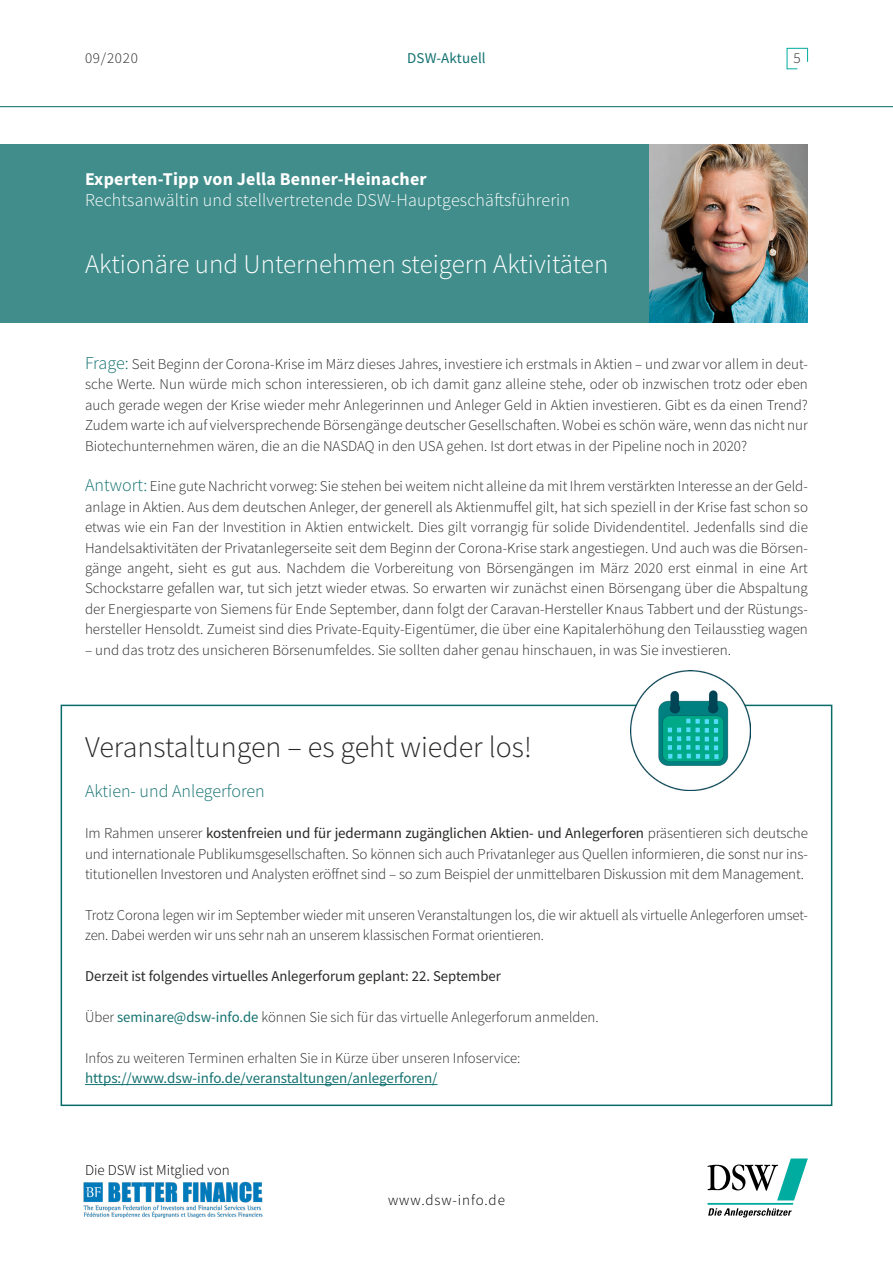
<style>
.page{position:relative;width:893px;height:1263px;background:#fff}
.page>*{position:absolute;margin:0;border:0;box-sizing:border-box;transform-origin:0 0}
.HAUPT{font:300 30px "Source Sans Pro";color:#282827}
.Fließtext_DSW_Newsle{font:300 27px "Source Sans Pro";color:#fff}
.Fließtext_DSW_Newsle-2{font:300 18px/20.4px "Source Sans Pro";letter-spacing:.01em;color:#fff}
.Fließtext_DSW_Newsle-3{font:300 18px "Source Sans Pro";color:#137270}
.Fließtext_DSW_Newsle-4{font:300 15px/20.4px "Source Sans Pro";letter-spacing:-.01em;color:#282827;text-align:justify}
.Fließtext_DSW_Newsle-5{font:15px "Source Sans Pro";color:#137270}
.Fließtext_DSW_Newsle-6{font:15px "Source Sans Pro";color:#282827}
.t1{font:300 15px "Source Sans Pro";color:#000}
.t2{font:300 15px "Source Sans Pro";letter-spacing:.06em;color:#000}
.s1{font-weight:700}
.s2{font-size:18px;color:#137270}
.s3{font-weight:400}
.s4{font-weight:400;color:#137270}
</style>
<div class="page">
<svg style="left:707px;top:1158px;width:101px;height:59px"></svg>
<svg style="left:786px;top:48px;width:22px;height:22px"></svg>
<hr style="left:0;top:106px;width:893px;height:1px;background:#076b69">
<img style="left:83px;top:1182px;width:180px;height:36px">
<div style="left:0;top:145px;width:808px;height:178px;background:#408d8b"></div>
<img style="left:650px;top:145px;width:158px;height:178px">
<div style="left:61px;top:705px;width:771px;height:401px;border:2px solid #076b69"></div>
<img style="left:630px;top:670px;width:120px;height:120px">
<hr style="left:85px;top:1084px;width:353px;height:1px;background:#137270">
<p class="Fließtext_DSW_Newsle-4" style="left:85px;top:48px;width:54px">09/2020</p>
<p class="Fließtext_DSW_Newsle-5" style="left:407px;top:48px;width:80px">DSW-Aktuell</p>
<p class="Fließtext_DSW_Newsle-2" style="left:85px;top:169px;width:487px"><span class="s1">Experten-Tipp von Jella Benner-Heinacher<br></span>Rechtsanwältin und stellvertretende DSW-Hauptgeschäftsführerin</p>
<p class="Fließtext_DSW_Newsle" style="left:85px;top:248px;width:525px">Aktionäre und Unternehmen steigern Aktivitäten</p>
<p class="Fließtext_DSW_Newsle-4" style="left:794px;top:48px;width:9px">5</p>
<p class="Fließtext_DSW_Newsle-4" style="left:85px;top:354px;width:724px"><span class="s2">Frage:</span> Seit Beginn der Corona-Krise im März dieses Jahres, investiere ich erstmals in Aktien – und zwar vor allem in deut&shy;sche Werte. Nun würde mich schon interessieren, ob ich damit ganz alleine stehe, oder ob inzwischen trotz oder eben auch gerade wegen der Krise wieder mehr Anlegerinnen und Anleger Geld in Aktien investieren. Gibt es da einen Trend?<br>Zudem warte ich auf vielversprechende Börsengänge deutscher Gesellschaften. Wobei es schön wäre, wenn das nicht nur Biotechunternehmen wären, die an die NASDAQ in den USA gehen. Ist dort etwas in der Pipeline noch in 2020?</p>
<p class="Fließtext_DSW_Newsle-4" style="left:85px;top:476px;width:724px"><span class="s2">Antwort:</span> Eine gute Nachricht vorweg: Sie stehen bei weitem nicht alleine da mit Ihrem verstärkten Interesse an der Geld&shy;anlage in Aktien. Aus dem deutschen Anleger, der generell als Aktienmuffel gilt, hat sich speziell in der Krise fast schon so etwas wie ein Fan der Investition in Aktien entwickelt. Dies gilt vorrangig für solide Dividendentitel. Jedenfalls sind die Handelsaktivitäten der Privatanlegerseite seit dem Beginn der Corona-Krise stark angestiegen. Und auch was die Börsen&shy;gänge angeht, sieht es gut aus. Nachdem die Vorbereitung von Börsengängen im März 2020 erst einmal in eine Art Schockstarre gefallen war, tut sich jetzt wieder etwas. So erwarten wir zunächst einen Börsengang über die Abspaltung der Energiesparte von Siemens für Ende September, dann folgt der Caravan-Hersteller Knaus Tabbert und der Rüstungs&shy;hersteller Hensoldt. Zumeist sind dies Private-Equity-Eigentümer, die über eine Kapitalerhöhung den Teilausstieg wagen</p>
<p class="Fließtext_DSW_Newsle-4" style="left:85px;top:639px;width:647px">– und das trotz des unsicheren Börsenumfeldes. Sie sollten daher genau hinschauen, in was Sie investieren.</p>
<p class="HAUPT" style="left:85px;top:728px;width:448px">Veranstaltungen – es geht wieder los!</p>
<p class="Fließtext_DSW_Newsle-3" style="left:85px;top:780px;width:181px">Aktien- und Anlegerforen</p>
<p class="Fließtext_DSW_Newsle-4" style="left:85px;top:823px;width:724px">Im Rahmen unserer <span class="s3">kostenfreien und für jedermann zugänglichen Aktien- und Anlegerforen</span> präsentieren sich deutsche und internationale Publikumsgesellschaften. So können sich auch Privatanleger aus Quellen informieren, die sonst nur ins&shy;titutionellen Investoren und Analysten eröffnet sind – so zum Beispiel der unmittelbaren Diskussion mit dem Management.</p>
<p class="Fließtext_DSW_Newsle-4" style="left:85px;top:905px;width:724px">Trotz Corona legen wir im September wieder mit unseren Veranstaltungen los, die wir aktuell als virtuelle Anlegerforen umset&shy;zen. Dabei werden wir uns sehr nah an unserem klassischen Format orientieren.</p>
<p class="Fließtext_DSW_Newsle-6" style="left:85px;top:966px;width:417px">Derzeit ist folgendes virtuelles Anlegerforum geplant: 22. September</p>
<p class="Fließtext_DSW_Newsle-4" style="left:85px;top:1007px;width:515px">Über <span class="s4">seminare@dsw-info.de</span> können Sie sich für das virtuelle Anlegerforum anmelden.</p>
<p class="Fließtext_DSW_Newsle-4" style="left:85px;top:1047px;width:437px">Infos zu weiteren Terminen erhalten Sie in Kürze über unseren Infoservice:</p>
<p class="Fließtext_DSW_Newsle-5" style="left:85px;top:1068px;width:354px">https://www.dsw-info.de/veranstaltungen/anlegerforen/</p>
<p class="t1" style="left:85px;top:1161px;width:146px">Die DSW ist Mitglied von</p>
<p class="t2" style="left:388px;top:1191px;width:118px">www.dsw-info.de</p>
</div>
